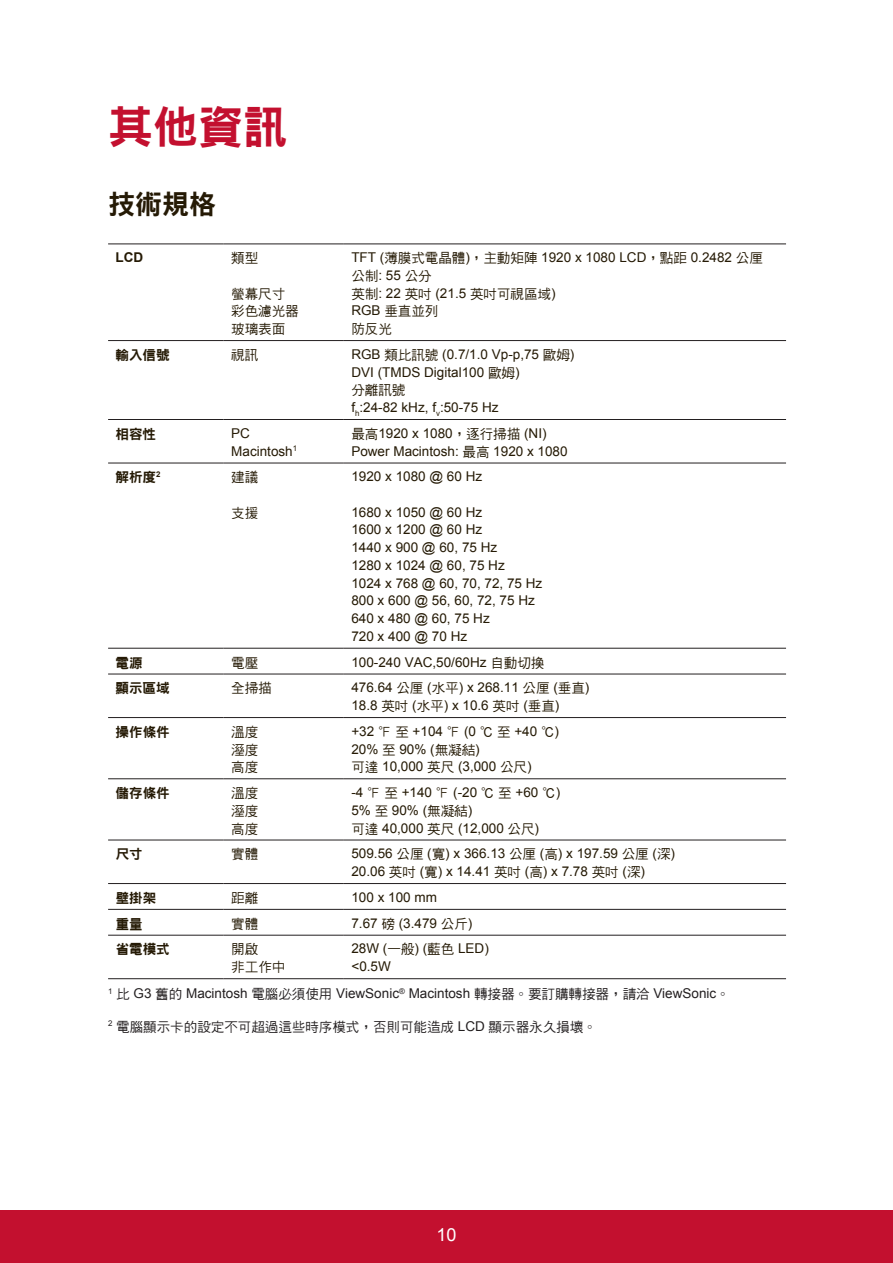
<style>
.page{position:relative;width:893px;height:1263px;background:#fff}
.page>*{position:absolute;margin:0;border:0;box-sizing:border-box;transform-origin:0 0}
.t1{font:45px "DFN Hei W9 WIN BF";color:#c3102f}
.t2{font:27px "DFN Hei W9 WIN BF";color:#251a05}
.t3{font:18px "Arial";color:#fff}
.t4{font:13.5px/17.7px "Arial";color:#251a05}
.t5{font:13.5px/17.7px "DF Hei Md HK BF";color:#251a05}
.t6{font:13.5px "Arial";color:#231f20}
.t7{font:13.5px "DF Hei Md HK BF";color:#231f20}
.t8{font:13.5px "DFN Hei W9 WIN BF";color:#251a05}
.t9{font:700 13.5px "Arial";color:#251a05}
.s1{font-family:"DF Hei Md HK BF"}
.s2{font-family:"Arial"}
</style>
<div class="page">
<div style="left:0;top:1210px;width:892px;height:53px;background:#c3102f"></div>
<hr style="left:108px;top:243px;width:116px;height:1px;background:#231f20">
<hr style="left:224px;top:243px;width:120px;height:1px;background:#231f20">
<hr style="left:344px;top:243px;width:441px;height:1px;background:#231f20">
<hr style="left:108px;top:978px;width:116px;height:1px;background:#231f20">
<hr style="left:224px;top:978px;width:120px;height:1px;background:#231f20">
<hr style="left:344px;top:978px;width:441px;height:1px;background:#231f20">
<hr style="left:108px;top:340px;width:116px;height:1px;background:#231f20">
<hr style="left:224px;top:340px;width:120px;height:1px;background:#231f20">
<hr style="left:344px;top:340px;width:441px;height:1px;background:#231f20">
<hr style="left:108px;top:419px;width:116px;height:1px;background:#231f20">
<hr style="left:224px;top:419px;width:120px;height:1px;background:#231f20">
<hr style="left:344px;top:419px;width:441px;height:1px;background:#231f20">
<hr style="left:108px;top:462px;width:116px;height:1px;background:#231f20">
<hr style="left:224px;top:462px;width:120px;height:1px;background:#231f20">
<hr style="left:344px;top:462px;width:441px;height:1px;background:#231f20">
<hr style="left:108px;top:648px;width:116px;height:1px;background:#231f20">
<hr style="left:224px;top:648px;width:120px;height:1px;background:#231f20">
<hr style="left:344px;top:648px;width:441px;height:1px;background:#231f20">
<hr style="left:108px;top:673px;width:116px;height:1px;background:#231f20">
<hr style="left:224px;top:673px;width:120px;height:1px;background:#231f20">
<hr style="left:344px;top:673px;width:441px;height:1px;background:#231f20">
<hr style="left:108px;top:717px;width:116px;height:1px;background:#231f20">
<hr style="left:224px;top:717px;width:120px;height:1px;background:#231f20">
<hr style="left:344px;top:717px;width:441px;height:1px;background:#231f20">
<hr style="left:108px;top:778px;width:116px;height:1px;background:#231f20">
<hr style="left:224px;top:778px;width:120px;height:1px;background:#231f20">
<hr style="left:344px;top:778px;width:441px;height:1px;background:#231f20">
<hr style="left:108px;top:839px;width:116px;height:1px;background:#231f20">
<hr style="left:224px;top:839px;width:120px;height:1px;background:#231f20">
<hr style="left:344px;top:839px;width:441px;height:1px;background:#231f20">
<hr style="left:108px;top:883px;width:116px;height:1px;background:#231f20">
<hr style="left:224px;top:883px;width:120px;height:1px;background:#231f20">
<hr style="left:344px;top:883px;width:441px;height:1px;background:#231f20">
<hr style="left:108px;top:909px;width:116px;height:1px;background:#231f20">
<hr style="left:224px;top:909px;width:120px;height:1px;background:#231f20">
<hr style="left:344px;top:909px;width:441px;height:1px;background:#231f20">
<hr style="left:108px;top:934px;width:116px;height:1px;background:#231f20">
<hr style="left:224px;top:934px;width:120px;height:1px;background:#231f20">
<hr style="left:344px;top:934px;width:441px;height:1px;background:#231f20">
<h1 class="t1" style="left:108px;top:104px;width:181px">其他資訊</h1>
<h2 class="t2" style="left:108px;top:190px;width:109px">技術規格</h2>
<p class="t9" style="left:116px;top:248px;width:29px">LCD</p>
<p class="t5" style="left:231px;top:249px;width:28px">類型</p>
<p class="t5" style="left:231px;top:285px;width:69px">螢幕尺寸彩色濾光器玻璃表面</p>
<p class="t4" style="left:351px;top:249px;width:413px">TFT (<span class="s1">薄膜式電晶體</span>)<span class="s1">，主動矩陣</span> 1920 x 1080 LCD<span class="s1">，點距</span> 0.2482 <span class="s1">公厘</span></p>
<p class="t5" style="left:351px;top:267px;width:206px">公制<span class="s2">: 55</span> 公分<br>英制<span class="s2">: 22</span> 英吋 <span class="s2">(21.5</span> 英吋可視區域<span class="s2">)<br>RGB</span> 垂直並列<br>防反光</p>
<p class="t8" style="left:116px;top:348px;width:55px">輸入信號</p>
<p class="t5" style="left:231px;top:346px;width:28px">視訊</p>
<p class="t4" style="left:351px;top:345px;width:224px">RGB <span class="s1">類比訊號</span> (0.7/1.0 Vp-p,75 <span class="s1">歐姆</span>)<br>DVI (TMDS Digital100 <span class="s1">歐姆</span>)</p>
<p class="t5" style="left:351px;top:381px;width:55px">分離訊號</p>
<p class="t4" style="left:351px;top:398px;width:149px">f<sub>h</sub>:24-82 kHz, f<sub>v</sub>:50-75 Hz</p>
<p class="t8" style="left:115px;top:427px;width:42px">相容性</p>
<p class="t4" style="left:231px;top:424px;width:67px">PC<br>Macintosh<sup>1</sup></p>
<p class="t4" style="left:351px;top:424px;width:218px"><span class="s1">最高</span>1920 x 1080<span class="s1">，逐行掃描</span> (NI)<br>Power Macintosh: <span class="s1">最高</span> 1920 x 1080</p>
<p class="t8" style="left:116px;top:470px;width:46px">解析度<sup>2</sup></p>
<p class="t5" style="left:231px;top:468px;width:28px">建議</p>
<p class="t5" style="left:231px;top:504px;width:28px">支援</p>
<p class="t4" style="left:351px;top:468px;width:132px">1920 x 1080 @ 60 Hz</p>
<p class="t4" style="left:351px;top:503px;width:192px">1680 x 1050 @ 60 Hz<br>1600 x 1200 @ 60 Hz<br>1440 x 900 @ 60, 75 Hz<br>1280 x 1024 @ 60, 75 Hz<br>1024 x 768 @ 60, 70, 72, 75 Hz<br>800 x 600 @ 56, 60, 72, 75 Hz<br>640 x 480 @ 60, 75 Hz<br>720 x 400 @ 70 Hz</p>
<p class="t8" style="left:116px;top:655px;width:28px">電源</p>
<p class="t5" style="left:231px;top:653px;width:28px">電壓</p>
<p class="t4" style="left:351px;top:653px;width:194px">100-240 VAC,50/60Hz <span class="s1">自動切換</span></p>
<p class="t8" style="left:116px;top:681px;width:55px">顯示區域</p>
<p class="t5" style="left:231px;top:679px;width:42px">全掃描</p>
<p class="t4" style="left:351px;top:679px;width:239px">476.64 <span class="s1">公厘</span> (<span class="s1">水平</span>) x 268.11 <span class="s1">公厘</span> (<span class="s1">垂直</span>)<br>18.8 <span class="s1">英吋</span> (<span class="s1">水平</span>) x 10.6 <span class="s1">英吋</span> (<span class="s1">垂直</span>)</p>
<p class="t8" style="left:116px;top:725px;width:55px">操作條件</p>
<p class="t5" style="left:231px;top:723px;width:28px;text-align:justify">溫度溼度高度</p>
<p class="t4" style="left:351px;top:722px;width:209px">+32 <span class="s1">℉ 至</span> +104 <span class="s1">℉</span> (0 <span class="s1">℃ 至</span> +40 <span class="s1">℃</span>)<br>20% <span class="s1">至</span> 90% (<span class="s1">無凝結</span>)<br><span class="s1">可達</span> 10,000 <span class="s1">英尺</span> (3,000 <span class="s1">公尺</span>)</p>
<p class="t8" style="left:116px;top:786px;width:55px">儲存條件</p>
<p class="t5" style="left:231px;top:784px;width:28px;text-align:justify">溫度溼度高度</p>
<p class="t4" style="left:351px;top:783px;width:210px">-4 <span class="s1">℉ 至</span> +140 <span class="s1">℉</span> (-20 <span class="s1">℃ 至</span> +60 <span class="s1">℃</span>)<br>5% <span class="s1">至</span> 90% (<span class="s1">無凝結</span>)<br><span class="s1">可達</span> 40,000 <span class="s1">英尺</span> (12,000 <span class="s1">公尺</span>)</p>
<p class="t8" style="left:116px;top:847px;width:28px">尺寸</p>
<p class="t5" style="left:231px;top:845px;width:28px">實體</p>
<p class="t4" style="left:351px;top:845px;width:325px">509.56 <span class="s1">公厘</span> (<span class="s1">寬</span>) x 366.13 <span class="s1">公厘</span> (<span class="s1">高</span>) x 197.59 <span class="s1">公厘</span> (<span class="s1">深</span>)<br>20.06 <span class="s1">英吋</span> (<span class="s1">寬</span>) x 14.41 <span class="s1">英吋</span> (<span class="s1">高</span>) x 7.78 <span class="s1">英吋</span> (<span class="s1">深</span>)</p>
<p class="t8" style="left:116px;top:891px;width:42px">壁掛架</p>
<p class="t5" style="left:231px;top:889px;width:28px">距離</p>
<p class="t4" style="left:351px;top:888px;width:87px">100 x 100 mm</p>
<p class="t8" style="left:116px;top:917px;width:28px">重量</p>
<p class="t5" style="left:231px;top:914px;width:28px">實體</p>
<p class="t4" style="left:351px;top:914px;width:122px">7.67 <span class="s1">磅</span> (3.479 <span class="s1">公斤</span>)</p>
<p class="t8" style="left:116px;top:942px;width:55px">省電模式</p>
<p class="t5" style="left:231px;top:940px;width:55px">開啟<br>非工作中</p>
<p class="t4" style="left:351px;top:940px;width:139px">28W (<span class="s1">一般</span>) (<span class="s1">藍色</span> LED) &lt;0.5W</p>
<p class="t6" style="left:108px;top:984px;width:623px"><sup>1</sup> <span class="s1">比</span> G3 <span class="s1">舊的</span> Macintosh <span class="s1">電腦必須使用</span> ViewSonic<sup>®</sup> Macintosh <span class="s1">轉接器。要訂購轉接器，請洽</span> ViewSonic<span class="s1">。</span></p>
<p class="t7" style="left:108px;top:1020px;width:490px"><sup>2</sup> 電腦顯示卡的設定不可超過這些時序模式，否則可能造成 <span class="s2">LCD</span> 顯示器永久損壞。</p>
<h3 class="t3" style="left:436px;top:1223px;width:22px">10</h3>
</div>
